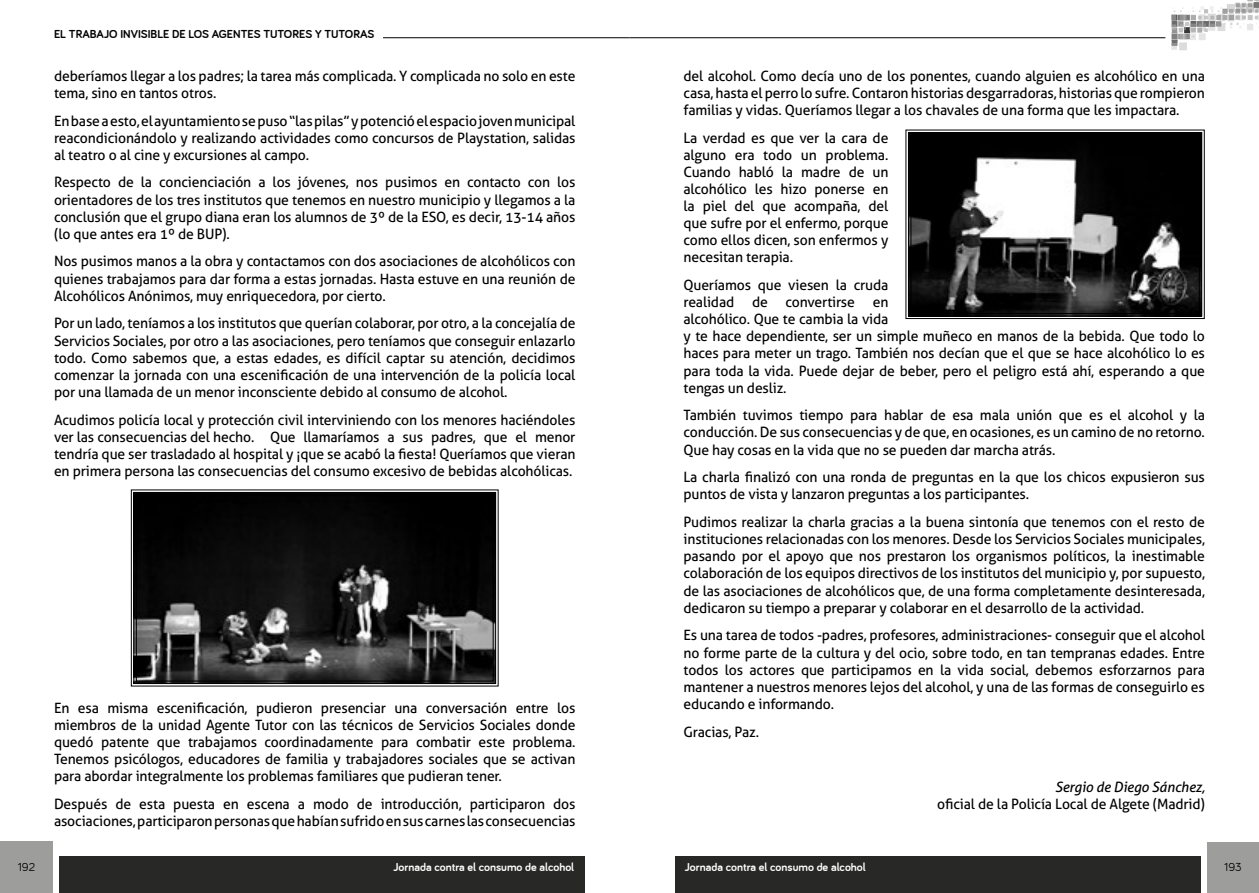
<style>
.page{position:relative;width:1259px;height:893px;background:#fff}
.page>*{position:absolute;margin:0;border:0;box-sizing:border-box;transform-origin:0 0}
.t1{font:14.25px/17.1px "Aller";letter-spacing:-.01em;color:#000;text-align:justify}
.t2{font:italic 14.25px "Aller";letter-spacing:-.01em;color:#000}
.t3{font:700 12px "Bariol";color:#fff}
.t4{font:700 12px "Bariol";color:#000}
.t5{font:12px "Bariol";color:#000}
</style>
<div class="page">
<div style="left:1207px;top:843px;width:52px;height:50px;background:#9d9d9c"></div>
<div style="left:60px;top:856px;width:525px;height:37px;background:#282827"></div>
<div style="left:675px;top:856px;width:526px;height:37px;background:#282827"></div>
<div style="left:0;top:842px;width:53px;height:51px;background:#9d9d9c"></div>
<svg style="left:1171px;top:0;width:88px;height:50px"></svg>
<div style="left:1179px;top:42px;width:8px;height:8px;background:#dcdcdc"></div>
<hr style="left:383px;top:37px;width:246px;height:1px;background:#000">
<hr style="left:629px;top:37px;width:536px;height:1px;background:#000">
<svg style="left:130px;top:489px;width:369px;height:198px;background:#2a2a2a"></svg>
<div style="left:133px;top:492px;width:363px;height:192px;border:1px solid #000"></div>
<div style="left:136px;top:494px;width:358px;height:188px;border:1px solid #000"></div>
<svg style="left:905px;top:129px;width:300px;height:191px"></svg>
<div style="left:908px;top:132px;width:294px;height:185px;border:1px solid #000"></div>
<div style="left:910px;top:135px;width:289px;height:179px;border:1px solid #000"></div>
<p class="t4" style="left:54px;top:27px;width:322px">EL TRABAJO INVISIBLE DE LOS AGENTES TUTORES Y TUTORAS</p>
<p class="t1" style="left:54px;top:67px;width:523px">deberíamos llegar a los padres; la tarea más complicada. Y complicada no solo en este tema, sino en tantos otros.</p>
<p class="t1" style="left:54px;top:112px;width:523px">En base a esto, el ayuntamiento se puso “las pilas” y potenció el espacio joven municipal reacondicionándolo y realizando actividades como concursos de Playstation, salidas al teatro o al cine y excursiones al campo.</p>
<p class="t1" style="left:54px;top:174px;width:523px">Respecto de la concienciación a los jóvenes, nos pusimos en contacto con los orientadores de los tres institutos que tenemos en nuestro municipio y llegamos a la conclusión que el grupo diana eran los alumnos de 3º de la ESO, es decir, 13-14 años (lo que antes era 1º de BUP).</p>
<p class="t1" style="left:54px;top:253px;width:523px">Nos pusimos manos a la obra y contactamos con dos asociaciones de alcohólicos con quienes trabajamos para dar forma a estas jornadas. Hasta estuve en una reunión de Alcohólicos Anónimos, muy enriquecedora, por cierto.</p>
<p class="t1" style="left:54px;top:315px;width:523px">Por un lado, teníamos a los institutos que querían colaborar, por otro, a la concejalía de Servicios Sociales, por otro a las asociaciones, pero teníamos que conseguir enlazarlo todo. Como sabemos que, a estas edades, es difícil captar su atención, decidimos comenzar la jornada con una escenificación de una intervención de la policía local por una llamada de un menor inconsciente debido al consumo de alcohol.</p>
<p class="t1" style="left:54px;top:411px;width:523px">Acudimos policía local y protección civil interviniendo con los menores haciéndoles ver las consecuencias del hecho. Que llamaríamos a sus padres, que el menor tendría que ser trasladado al hospital y ¡que se acabó la fiesta! Queríamos que vieran en primera persona las consecuencias del consumo excesivo de bebidas alcohólicas.</p>
<p class="t1" style="left:54px;top:699px;width:523px">En esa misma escenificación, pudieron presenciar una conversación entre los miembros de la unidad Agente Tutor con las técnicos de Servicios Sociales donde quedó patente que trabajamos coordinadamente para combatir este problema.<br>Tenemos psicólogos, educadores de familia y trabajadores sociales que se activan para abordar integralmente los problemas familiares que pudieran tener.</p>
<p class="t1" style="left:54px;top:795px;width:523px">Después de esta puesta en escena a modo de introducción, participaron dos asociaciones, participaron personas que habían sufrido en sus carnes las consecuencias</p>
<p class="t1" style="left:683px;top:67px;width:523px">del alcohol. Como decía uno de los ponentes, cuando alguien es alcohólico en una casa, hasta el perro lo sufre. Contaron historias desgarradoras, historias que rompieron familias y vidas. Queríamos llegar a los chavales de una forma que les impactara.</p>
<p class="t1" style="left:683px;top:129px;width:206px">La verdad es que ver la cara de alguno era todo un problema.<br>Cuando habló la madre de un alcohólico les hizo ponerse en la piel del que acompaña, del que sufre por el enfermo, porque como ellos dicen, son enfermos y necesitan terapia.</p>
<p class="t1" style="left:683px;top:276px;width:523px;text-align:left">Queríamos que viesen la cruda<br>realidad de convertirse en<br>alcohólico. Que te cambia la vida<br>y te hace dependiente, ser un simple muñeco en manos de la bebida. Que todo lo haces para meter un trago. También nos decían que el que se hace alcohólico lo es para toda la vida. Puede dejar de beber, pero el peligro está ahí, esperando a que tengas un desliz.</p>
<p class="t1" style="left:683px;top:407px;width:523px">También tuvimos tiempo para hablar de esa mala unión que es el alcohol y la conducción. De sus consecuencias y de que, en ocasiones, es un camino de no retorno.<br>Que hay cosas en la vida que no se pueden dar marcha atrás.</p>
<p class="t1" style="left:683px;top:469px;width:523px">La charla finalizó con una ronda de preguntas en la que los chicos expusieron sus puntos de vista y lanzaron preguntas a los participantes.</p>
<p class="t1" style="left:683px;top:513px;width:523px">Pudimos realizar la charla gracias a la buena sintonía que tenemos con el resto de instituciones relacionadas con los menores. Desde los Servicios Sociales municipales, pasando por el apoyo que nos prestaron los organismos políticos, la inestimable colaboración de los equipos directivos de los institutos del municipio y, por supuesto, de las asociaciones de alcohólicos que, de una forma completamente desinteresada, dedicaron su tiempo a preparar y colaborar en el desarrollo de la actividad.</p>
<p class="t1" style="left:683px;top:627px;width:523px">Es una tarea de todos -padres, profesores, administraciones- conseguir que el alcohol no forme parte de la cultura y del ocio, sobre todo, en tan tempranas edades. Entre todos los actores que participamos en la vida social, debemos esforzarnos para mantener a nuestros menores lejos del alcohol, y una de las formas de conseguirlo es educando e informando.</p>
<p class="t1" style="left:683px;top:723px;width:77px">Gracias, Paz.</p>
<p class="t2" style="left:1055px;top:778px;width:151px">Sergio de Diego Sánchez,</p>
<p class="t1" style="left:937px;top:795px;width:269px">oficial de la Policía Local de Algete (Madrid)</p>
<p class="t3" style="left:393px;top:860px;width:182px">Jornada contra el consumo de alcohol</p>
<p class="t3" style="left:685px;top:860px;width:182px">Jornada contra el consumo de alcohol</p>
<p class="t5" style="left:18px;top:860px;width:19px">192</p>
<p class="t5" style="left:1224px;top:860px;width:19px">193</p>
</div>
